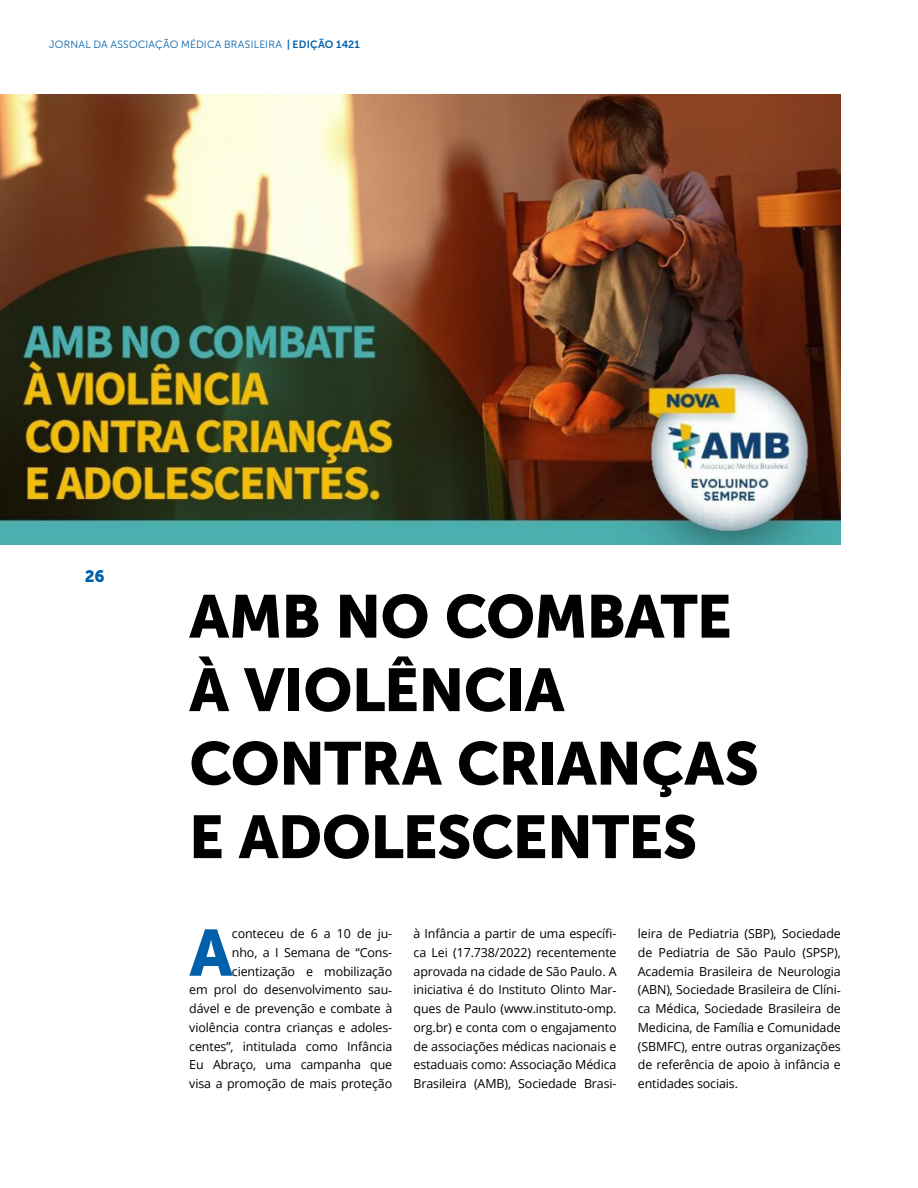
<style>
.page{position:relative;width:918px;height:1188px;background:#fff}
.page>*{position:absolute;margin:0;border:0;box-sizing:border-box;transform-origin:0 0}
.t1{font:64.95px "Museo Sans Cyrl 900";color:#0060aa}
.t2{font:60px/73.5px "Museo Sans Cyrl 900";letter-spacing:-.01em;color:#000}
.t3{font:16.5px "Museo Sans Cyrl 900";color:#0060aa}
.t4{font:12.45px/18.8px "Open Sans";letter-spacing:-.01em;color:#000;text-align:justify}
.t5{font:10.5px "Museo Sans Cyrl 300";letter-spacing:.02em;color:#0060aa}
.s1{font-family:"Museo Sans Cyrl 700"}
</style>
<div class="page">
<img style="left:0;top:94px;width:841px;height:450px">
<p class="t5" style="left:49px;top:38px;width:312px">JORNAL DA ASSOCIAÇÃO MÉDICA BRASILEIRA <span class="s1">| EDIÇÃO 1421</span></p>
<h3 class="t3" style="left:85px;top:567px;width:21px">26</h3>
<h2 class="t2" style="left:189px;top:580px;width:571px">AMB NO COMBATE<br>À VIOLÊNCIA<br>CONTRA CRIANÇAS<br>E ADOLESCENTES</h2>
<p class="t4" style="left:189px;top:924px;width:205px;text-align:right">conteceu de 6 a 10 de ju-<br>nho, a I Semana de “Cons&shy;cientização e mobilização<br>em prol do desenvolvimento sau&shy;dável e de prevenção e combate à violência contra crianças e adoles&shy;centes”, intitulada como Infância<br>Eu Abraço, uma campanha que visa a promoção de mais proteção</p>
<p class="t4" style="left:414px;top:924px;width:205px">à Infância a partir de uma específi&shy;ca Lei (17.738/2022) recentemente aprovada na cidade de São Paulo. A iniciativa é do Instituto Olinto Mar&shy;ques de Paulo (www.instituto-omp. org.br) e conta com o engajamento de associações médicas nacionais e estaduais como: Associação Médica Brasileira (AMB), Sociedade Brasi-</p>
<p class="t4" style="left:638px;top:924px;width:205px">leira de Pediatria (SBP), Sociedade de Pediatria de São Paulo (SPSP), Academia Brasileira de Neurologia (ABN), Sociedade Brasileira de Clíni&shy;ca Médica, Sociedade Brasileira de Medicina, de Família e Comunidade (SBMFC), entre outras organizações de referência de apoio à infância e entidades sociais.</p>
<h1 class="t1" style="left:189px;top:916px;width:45px">A</h1>
</div>
